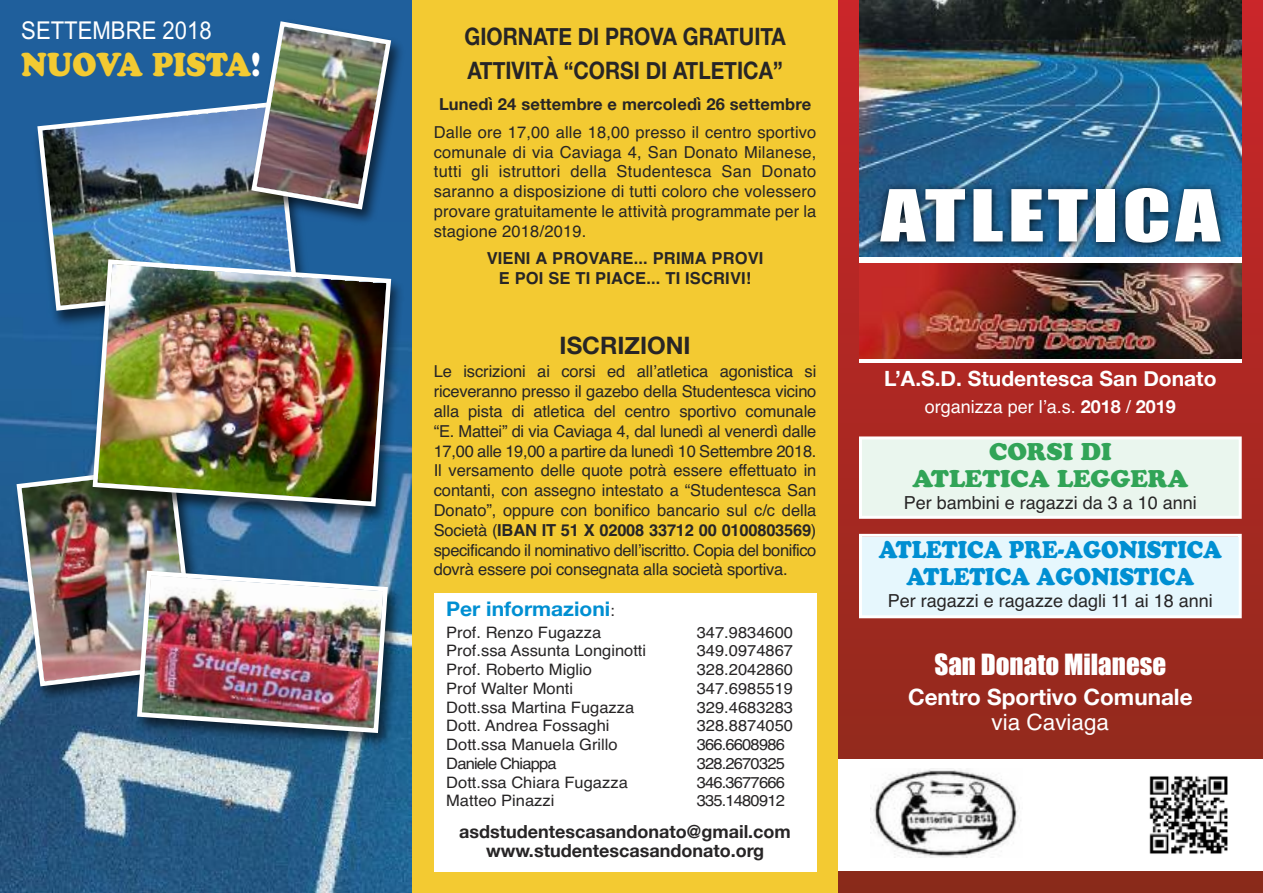
<style>
.page{position:relative;width:1263px;height:893px;background:#fff}
.page>*{position:absolute;margin:0;border:0;box-sizing:border-box;transform-origin:0 0}
.t1{font:66.3px "Impact";letter-spacing:.05em;color:#fff;scale:1.33 1}
.t2{font:32.7px "Cooper Black Std";color:#f3ca32;scale:.9 1}
.t3{font:27px "Impact";color:#fff}
.t4{font:24.6px "Arial";color:#fff;scale:.9 1}
.t5{font:700 24px/34.3px "Helvetica Neue";color:#272526;scale:.87 1}
.t6{font:24px/27px "Cooper Black Std";color:#008fd2;text-align:center;scale:.9 1}
.t7{font:24px/27px "Cooper Black Std";color:#31a457;text-align:center}
.t8{font:700 24px "Helvetica Neue";color:#272526}
.t9{font:700 22.5px "Helvetica Neue";color:#fff}
.t10{font:22.5px "Helvetica";color:#fff}
.t11{font:700 21px "Helvetica Neue";color:#fff}
.t12{font:700 20.1px "Helvetica Neue";color:#008fd2;scale:1.05 1}
.t13{font:18px "Helvetica";color:#272526}
.t14{font:700 18px/19.5px "Helvetica Neue";color:#272526;text-align:center}
.t15{font:18px "Helvetica";color:#fff}
.t16{font:16.5px/19.8px "Helvetica";letter-spacing:-.005em;color:#272526;text-align:justify}
.t17{font:700 16.5px/19.8px "Helvetica";letter-spacing:.01em;color:#272526;text-align:center}
.t18{font:700 16.5px "Helvetica Neue";letter-spacing:.01em;color:#272526}
.t19{font:15.75px "Helvetica";color:#272526;scale:1.05 1}
.t20{font:15.75px "Helvetica";letter-spacing:-.05em;color:#272526;scale:1.05 1}
.s1{color:#fff}
.s2{font-weight:700}
.s3{font-family:"Helvetica";font-weight:400;font-size:15.75px;color:#272526}
.s4{font-family:"Helvetica Neue";font-weight:700}
</style>
<div class="page">
<img style="left:0;top:0;width:412px;height:893px">
<svg style="left:838px;top:0;width:425px;height:893px;background:#a12920"></svg>
<div style="left:838px;top:759px;width:425px;height:112px;background:#fff"></div>
<img style="left:29px;top:93px;width:289px;height:238px">
<img style="left:35px;top:99px;width:265px;height:214px">
<img style="left:859px;top:0;width:383px;height:163px">
<div style="left:862px;top:439px;width:377px;height:77px;background:#eaf6ee"></div>
<div style="left:859px;top:436px;width:383px;height:83px;border:3px solid #fff"></div>
<div style="left:862px;top:537px;width:377px;height:78px;background:#e6f7fd"></div>
<div style="left:859px;top:534px;width:383px;height:84px;border:3px solid #fff"></div>
<img style="left:859px;top:289px;width:383px;height:70px">
<div style="left:412px;top:0;width:426px;height:893px;background:#f3ca32"></div>
<div style="left:434px;top:593px;width:382px;height:279px;background:#fff"></div>
<img style="left:870px;top:769px;width:151px;height:88px">
<img style="left:1149px;top:776px;width:79px;height:78px">
<img style="left:8px;top:458px;width:77px;height:249px">
<img style="left:243px;top:12px;width:169px;height:219px">
<img style="left:249px;top:19px;width:145px;height:193px">
<hr style="left:859px;top:359px;width:383px;height:3px;background:#fff">
<img style="left:838px;top:163px;width:425px;height:126px">
<img style="left:85px;top:251px;width:326px;height:276px">
<img style="left:90px;top:257px;width:304px;height:252px">
<img style="left:130px;top:563px;width:278px;height:190px">
<img style="left:14px;top:463px;width:376px;height:272px">
<h3 class="t4" style="left:21px;top:16px;width:213px">SETTEMBRE 2018</h3>
<h2 class="t2" style="left:21px;top:53px;width:267px">NUOVA PISTA<span class="s1">!</span></h2>
<h3 class="t5" style="left:465px;top:18px;width:371px">GIORNATE DI PROVA GRATUITA<br>ATTIVITÀ “CORSI DI ATLETICA”</h3>
<p class="t18" style="left:439px;top:94px;width:374px">Lunedì 24 settembre e mercoledì 26 settembre</p>
<p class="t16" style="left:434px;top:122px;width:384px">Dalle ore 17,00 alle 18,00 presso il centro sportivo comunale di via Caviaga 4, San Donato Milanese, tutti gli istruttori della Studentesca San Donato saranno a disposizione di tutti coloro che volessero provare gratuitamente le attività programmate per la stagione 2018/2019.</p>
<p class="t17" style="left:487px;top:249px;width:278px">VIENI A PROVARE... PRIMA PROVI<br>E POI SE TI PIACE... TI ISCRIVI!</p>
<h3 class="t8" style="left:560px;top:331px;width:133px">ISCRIZIONI</h3>
<p class="t16" style="left:434px;top:362px;width:384px">Le iscrizioni ai corsi ed all’atletica agonistica si riceveranno presso il gazebo della Studentesca vicino alla pista di atletica del centro sportivo comunale “E. Mattei” di via Caviaga 4, dal lunedì al venerdì dalle 17,00 alle 19,00 a partire da lunedì 10 Settembre 2018.<br>Il versamento delle quote potrà essere effettuato in contanti, con assegno intestato a “Studentesca San Donato”, oppure con bonifico bancario sul c/c della Società (<span class="s2">IBAN IT 51 X 02008 33712 00 0100803569</span>) specificando il nominativo dell’iscritto. Copia del bonifico dovrà essere poi consegnata alla società sportiva.</p>
<p class="t12" style="left:446px;top:596px;width:162px">Per informazioni<span class="s3">:</span></p>
<p class="t19" style="left:446px;top:623px;width:149px">Prof. Renzo Fugazza</p>
<p class="t19" style="left:697px;top:623px;width:93px">347.9834600</p>
<p class="t19" style="left:446px;top:642px;width:192px">Prof.ssa Assunta Longinotti</p>
<p class="t19" style="left:697px;top:642px;width:93px">349.0974867</p>
<p class="t19" style="left:446px;top:660px;width:140px">Prof. Roberto Miglio</p>
<p class="t19" style="left:697px;top:660px;width:93px">328.2042860</p>
<p class="t19" style="left:446px;top:679px;width:122px">Prof Walter Monti</p>
<p class="t19" style="left:697px;top:679px;width:93px">347.6985519</p>
<p class="t19" style="left:446px;top:698px;width:181px">Dott.ssa Martina Fugazza</p>
<p class="t19" style="left:697px;top:698px;width:93px">329.4683283</p>
<p class="t19" style="left:446px;top:717px;width:157px">Dott. Andrea Fossaghi</p>
<p class="t19" style="left:697px;top:717px;width:93px">328.8874050</p>
<p class="t19" style="left:446px;top:735px;width:165px">Dott.ssa Manuela Grillo</p>
<p class="t20" style="left:697px;top:735px;width:85px">366.6608986</p>
<p class="t20" style="left:446px;top:754px;width:107px">Daniele Chiappa</p>
<p class="t20" style="left:697px;top:754px;width:85px">328.2670325</p>
<p class="t19" style="left:446px;top:773px;width:174px">Dott.ssa Chiara Fugazza</p>
<p class="t20" style="left:697px;top:773px;width:85px">346.3677666</p>
<p class="t19" style="left:446px;top:792px;width:105px">Matteo Pinazzi</p>
<p class="t20" style="left:697px;top:792px;width:85px">335.1480912</p>
<p class="t14" style="left:459px;top:821px;width:333px">asdstudentescasandonato@gmail.com www.studentescasandonato.org</p>
<h1 class="t1" style="left:881px;top:180px;width:257px">ATLETICA</h1>
<p class="t11" style="left:884px;top:366px;width:334px">L’A.S.D. Studentesca San Donato</p>
<p class="t15" style="left:925px;top:396px;width:253px">organizza per l’a.s. <span class="s4">2018</span> / <span class="s4">2019</span></p>
<h3 class="t7" style="left:912px;top:440px;width:277px">CORSI DI<br>ATLETICA LEGGERA</h3>
<p class="t13" style="left:904px;top:492px;width:295px">Per bambini e ragazzi da 3 a 10 anni</p>
<h3 class="t6" style="left:879px;top:538px;width:383px">ATLETICA PRE-AGONISTICA<br>ATLETICA AGONISTICA</h3>
<p class="t13" style="left:888px;top:591px;width:326px">Per ragazzi e ragazze dagli 11 ai 18 anni</p>
<h3 class="t3" style="left:934px;top:650px;width:233px">San Donato Milanese</h3>
<h3 class="t9" style="left:908px;top:683px;width:286px">Centro Sportivo Comunale</h3>
<h3 class="t10" style="left:991px;top:709px;width:119px">via Caviaga</h3>
</div>
